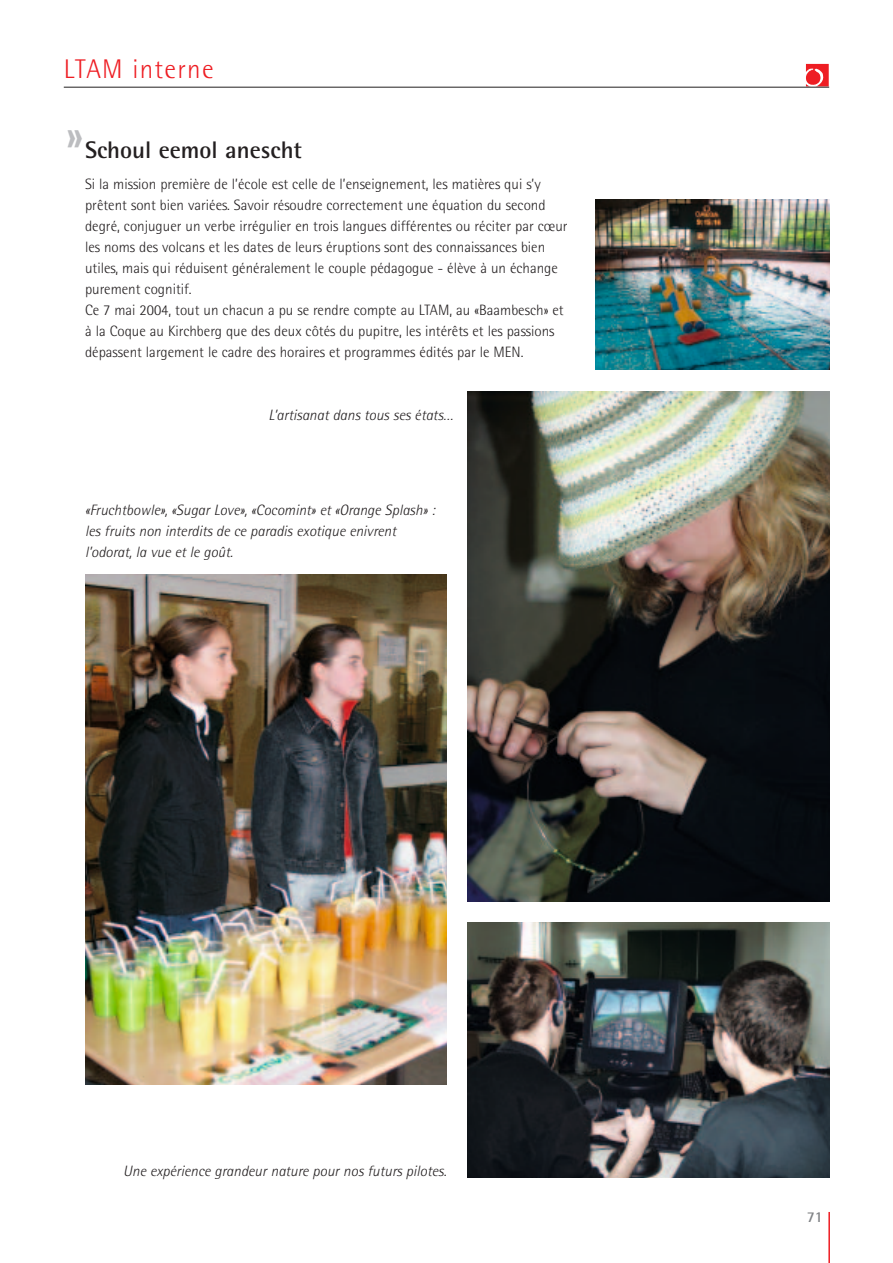
<style>
.page{position:relative;width:893px;height:1263px;background:#fff}
.page>*{position:absolute;margin:0;border:0;box-sizing:border-box;transform-origin:0 0}
.t1{font:300 27px "Rotis Semi Sans";letter-spacing:.05em;color:#ee1d23}
.t2{font:700 24px "Rotis Semi Sans";color:#231f20}
.t3{font:300 15px/21px "Rotis Semi Sans";color:#231f20}
.t4{font:italic 300 15px/21px "Rotis Semi Sans";color:#231f20}
.t5{font:700 15px "Rotis Semi Sans";color:#808285}
</style>
<div class="page">
<svg style="left:806px;top:64px;width:23px;height:23px"></svg>
<hr style="left:64px;top:87px;width:765px;height:1px;background:#231f20">
<hr style="left:828px;top:1212px;width:2px;height:51px;background:#ee1d23">
<img style="left:85px;top:574px;width:361px;height:510px">
<img style="left:468px;top:391px;width:361px;height:510px">
<img style="left:468px;top:923px;width:361px;height:255px">
<img style="left:595px;top:200px;width:234px;height:170px">
<h1 class="t1" style="left:64px;top:60px;width:151px">LTAM interne</h1>
<h2 class="t2" style="left:66px;top:141px;width:237px"><sup>»</sup>Schoul eemol anescht</h2>
<p class="t3" style="left:85px;top:175px;width:484px">Si la mission première de l’école est celle de l’enseignement, les matières qui s’y prêtent sont bien variées. Savoir résoudre correctement une équation du second degré, conjuguer un verbe irrégulier en trois langues différentes ou réciter par cœur les noms des volcans et les dates de leurs éruptions sont des connaissances bien utiles, mais qui réduisent généralement le couple pédagogue - élève à un échange purement cognitif.<br>Ce 7 mai 2004, tout un chacun a pu se rendre compte au LTAM, au «Baambesch» et à la Coque au Kirchberg que des deux côtés du pupitre, les intérêts et les passions dépassent largement le cadre des horaires et programmes édités par le MEN.</p>
<p class="t4" style="left:268px;top:406px;width:187px">L’artisanat dans tous ses états…</p>
<p class="t4" style="left:85px;top:500px;width:351px">«Fruchtbowle», «Sugar Love», «Cocomint» et «Orange Splash» : les fruits non interdits de ce paradis exotique enivrent l’odorat, la vue et le goût.</p>
<p class="t4" style="left:123px;top:1162px;width:325px">Une expérience grandeur nature pour nos futurs pilotes.</p>
<p class="t5" style="left:807px;top:1212px;width:18px">71</p>
</div>
